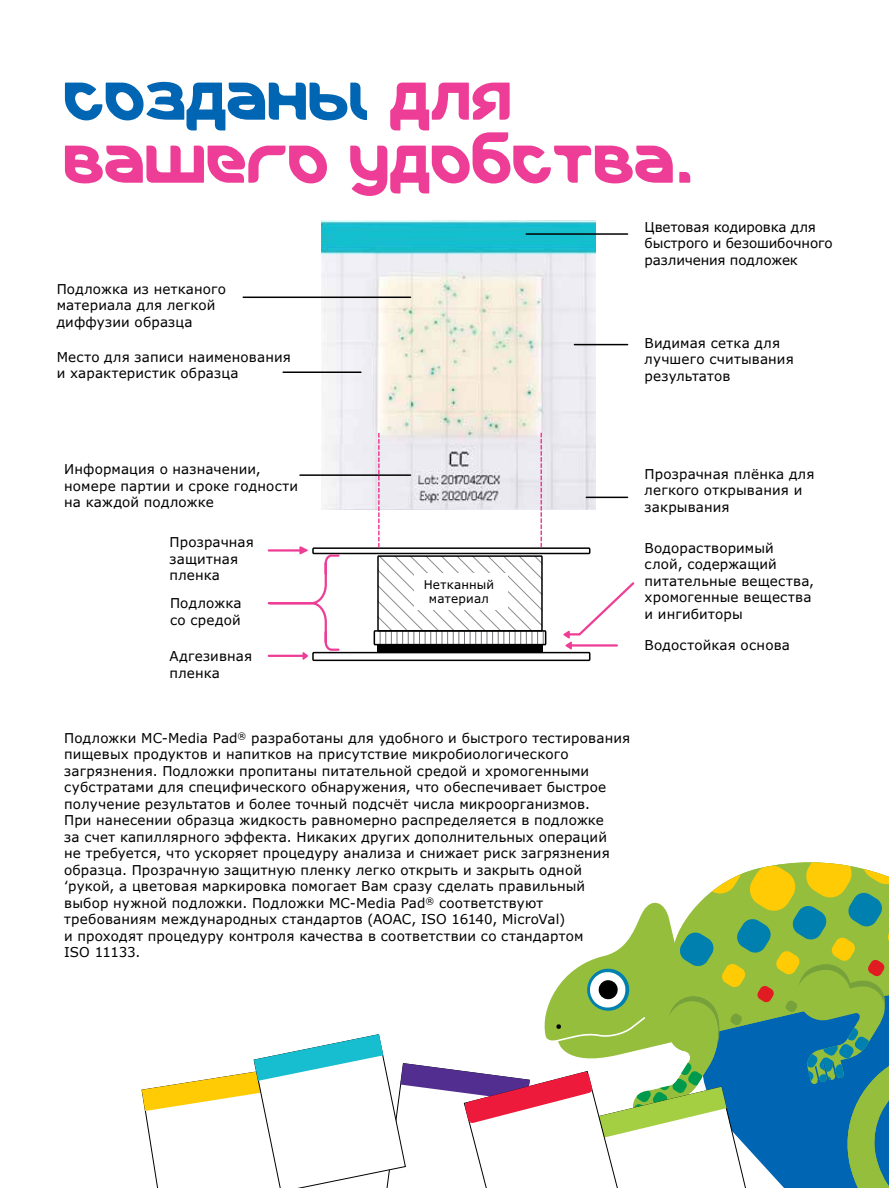
<style>
.page{position:relative;width:891px;height:1188px;background:#fff}
.page>*{position:absolute;margin:0;border:0;box-sizing:border-box;transform-origin:0 0}
.t1{font:54px/63px "Merck";color:#ee3d96}
.t2{font:13.5px/16.5px "Verdana Pro";letter-spacing:.01em;color:#000}
.t3{font:13.5px/16.5px "Verdana Pro";letter-spacing:-.01em;color:#000}
.t4{font:12px/13.5px "Verdana Pro";letter-spacing:.015em;color:#000;text-align:center}
.s1{color:#0066b3}
</style>
<div class="page">
<svg style="left:141px;top:862px;width:748px;height:326px"></svg>
<img style="left:322px;top:221px;width:274px;height:289px">
<div style="left:312px;top:652px;width:278px;height:9px;border:2px solid #000"></div>
<div style="left:312px;top:547px;width:278px;height:7px;border:2px solid #000"></div>
<div style="left:377px;top:645px;width:166px;height:8px;background:#000"></div>
<svg style="left:374px;top:558px;width:172px;height:87px"></svg>
<div style="left:377px;top:555px;width:166px;height:77px;border:2px solid #000"></div>
<svg style="left:267px;top:546px;width:74px;height:114px"></svg>
<svg style="left:563px;top:582px;width:72px;height:68px"></svg>
<div style="left:414px;top:573px;width:94px;height:37px;background:#fff"></div>
<hr style="left:526px;top:233px;width:102px;height:2px;background:#000">
<hr style="left:283px;top:371px;width:78px;height:2px;background:#000">
<hr style="left:243px;top:297px;width:168px;height:1px;background:#000">
<hr style="left:300px;top:474px;width:111px;height:2px;background:#000">
<hr style="left:574px;top:344px;width:54px;height:1px;background:#000">
<hr style="left:586px;top:497px;width:42px;height:1px;background:#000">
<svg style="left:378px;top:433px;width:2px;height:115px"></svg>
<svg style="left:541px;top:433px;width:1px;height:114px"></svg>
<h1 class="t1" style="left:64px;top:64px;width:633px"><span class="s1">Созданы</span> для<br>Вашего удобства.</h1>
<p class="t2" style="left:57px;top:281px;width:171px">Подложка из нетканого материала для легкой диффузии образца</p>
<p class="t2" style="left:57px;top:349px;width:236px">Место для записи наименования и характеристик образца</p>
<p class="t3" style="left:645px;top:219px;width:190px">Цветовая кодировка для быстрого и безошибочного различения подложек</p>
<p class="t2" style="left:645px;top:335px;width:151px">Видимая сетка для лучшего считывания результатов</p>
<p class="t2" style="left:64px;top:461px;width:235px">Информация о назначении, номере партии и сроке годности на каждой подложке</p>
<p class="t2" style="left:170px;top:534px;width:86px">Прозрачная защитная пленка</p>
<p class="t2" style="left:170px;top:595px;width:73px">Подложка со средой</p>
<p class="t2" style="left:170px;top:648px;width:84px">Адгезивная пленка</p>
<p class="t4" style="left:424px;top:578px;width:72px">Нетканный материал</p>
<p class="t2" style="left:645px;top:466px;width:171px">Прозрачная плёнка для легкого открывания и закрывания</p>
<p class="t2" style="left:645px;top:540px;width:171px">Водорастворимый слой, содержащий питательные вещества, хромогенные вещества и ингибиторы</p>
<p class="t2" style="left:645px;top:637px;width:147px">Водостойкая основа</p>
<p class="t2" style="left:64px;top:730px;width:568px">Подложки MC-Media Pad<sup>®</sup> разработаны для удобного и быстрого тестирования пищевых продуктов и напитков на присутствие микробиологического загрязнения. Подложки пропитаны питательной средой и хромогенными субстратами для специфического обнаружения, что обеспечивает быстрое получение результатов и более точный подсчёт числа микроорганизмов.<br>При нанесении образца жидкость равномерно распределяется в подложке<br>за счет капиллярного эффекта. Никаких других дополнительных операций<br>не требуется, что ускоряет процедуру анализа и снижает риск загрязнения образца. Прозрачную защитную пленку легко открыть и закрыть одной ‘рукой, а цветовая маркировка помогает Вам сразу сделать правильный выбор нужной подложки. Подложки MC-Media Pad<sup>®</sup> соответствуют требованиям международных стандартов (AOAC, ISO 16140, MicroVal)<br>и проходят процедуру контроля качества в соответствии со стандартом<br>ISO 11133.</p>
</div>
